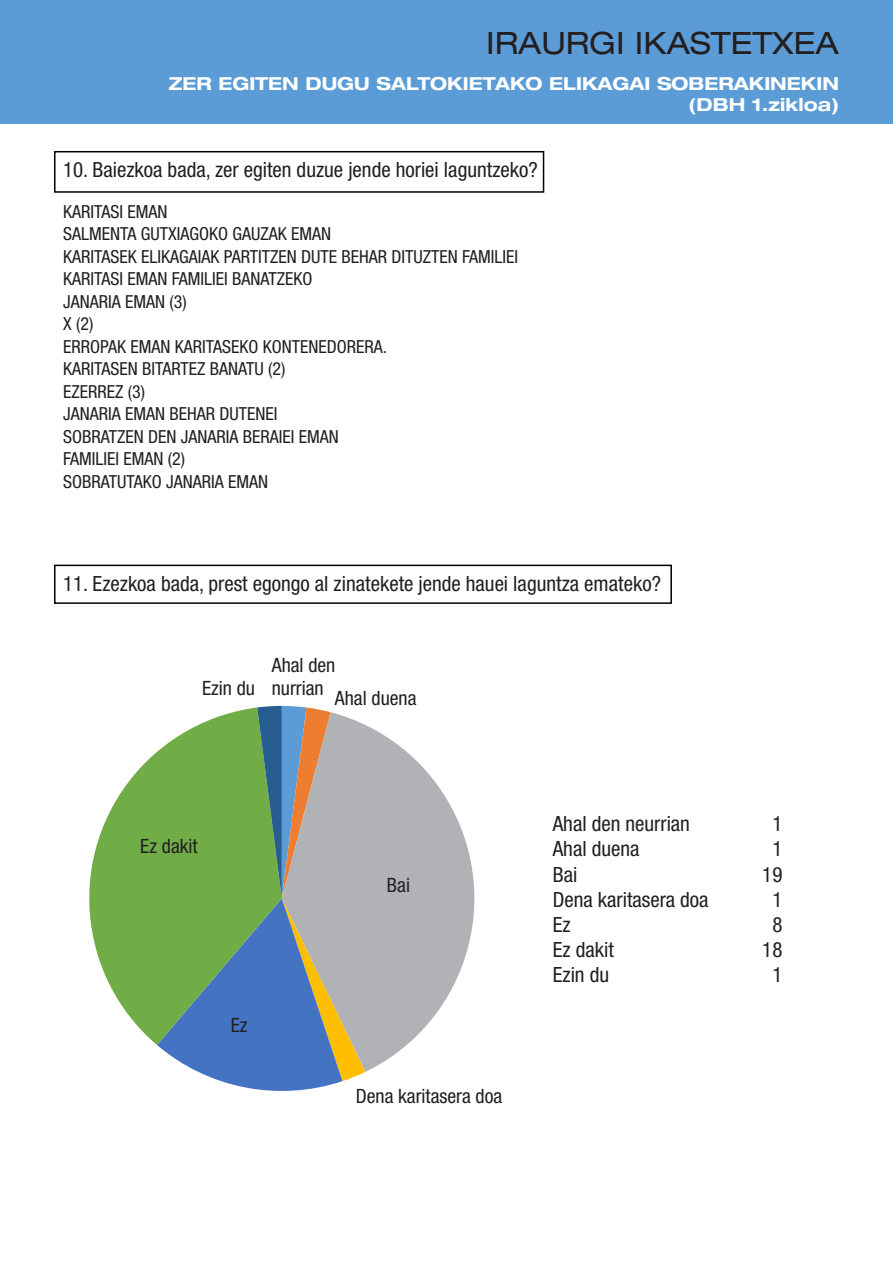
<style>
.page{position:relative;width:893px;height:1263px;background:#fff}
.page>*{position:absolute;margin:0;border:0;box-sizing:border-box;transform-origin:0 0}
.t1{font:expanded 30.75px "Helvetica Neue";color:#231f20}
.t2{font:condensed 21px/25.2px "Helvetica Neue";color:#231f20}
.t3{font:condensed 19.8px/23.7px "Helvetica Neue";color:#231f20}
.t4{font:condensed 18px/22.5px "Helvetica Neue";color:#231f20}
.t5{font:700 expanded 18px/21.6px "Helvetica Neue";color:#fff;text-align:right}
</style>
<div class="page">
<div style="left:0;top:0;width:893px;height:123px;background:#5c9cd6"></div>
<div style="left:54px;top:151px;width:490px;height:42px;border:2px solid #000"></div>
<div style="left:54px;top:565px;width:618px;height:39px;border:2px solid #000"></div>
<svg style="left:365px;top:725px;width:110px;height:347px;fill:#b1b2b6"></svg>
<svg style="left:89px;top:752px;width:68px;height:293px;fill:#70ad47"></svg>
<svg style="left:157px;top:706px;width:208px;height:385px"></svg>
<h1 class="t1" style="left:486px;top:24px;width:354px">IRAURGI IKASTETXEA</h1>
<p class="t5" style="left:169px;top:72px;width:671px">ZER EGITEN DUGU SALTOKIETAKO ELIKAGAI SOBERAKINEKIN (DBH 1.zikloa)</p>
<p class="t2" style="left:63px;top:157px;width:476px">10. Baiezkoa bada, zer egiten duzue jende horiei laguntzeko?</p>
<p class="t4" style="left:63px;top:200px;width:457px">KARITASI EMAN<br>SALMENTA GUTXIAGOKO GAUZAK EMAN<br>KARITASEK ELIKAGAIAK PARTITZEN DUTE BEHAR DITUZTEN FAMILIEI<br>KARITASI EMAN FAMILIEI BANATZEKO<br>JANARIA EMAN (3)<br>X (2)<br>ERROPAK EMAN KARITASEKO KONTENEDORERA.<br>KARITASEN BITARTEZ BANATU (2)<br>EZERREZ (3)<br>JANARIA EMAN BEHAR DUTENEI<br>SOBRATZEN DEN JANARIA BERAIEI EMAN<br>FAMILIEI EMAN (2)<br>SOBRATUTAKO JANARIA EMAN</p>
<p class="t2" style="left:63px;top:570px;width:599px">11. Ezezkoa bada, prest egongo al zinatekete jende hauei laguntza emateko?</p>
<p class="t3" style="left:202px;top:676px;width:55px">Ezin du</p>
<p class="t3" style="left:272px;top:653px;width:65px">Ahal den nurrian</p>
<p class="t3" style="left:335px;top:685px;width:83px">Ahal duena</p>
<p class="t3" style="left:140px;top:834px;width:59px">Ez dakit</p>
<p class="t3" style="left:231px;top:1012px;width:18px">Ez</p>
<p class="t3" style="left:387px;top:873px;width:25px">Bai</p>
<p class="t3" style="left:356px;top:1084px;width:148px">Dena karitasera doa</p>
<p class="t2" style="left:553px;top:811px;width:157px">Ahal den neurrian<br>Ahal duena<br>Bai<br>Dena karitasera doa<br>Ez<br>Ez dakit<br>Ezin du</p>
<p class="t2" style="left:762px;top:811px;width:22px;text-align:center">1<br>1<br>19<br>1<br>8<br>18<br>1</p>
</div>
